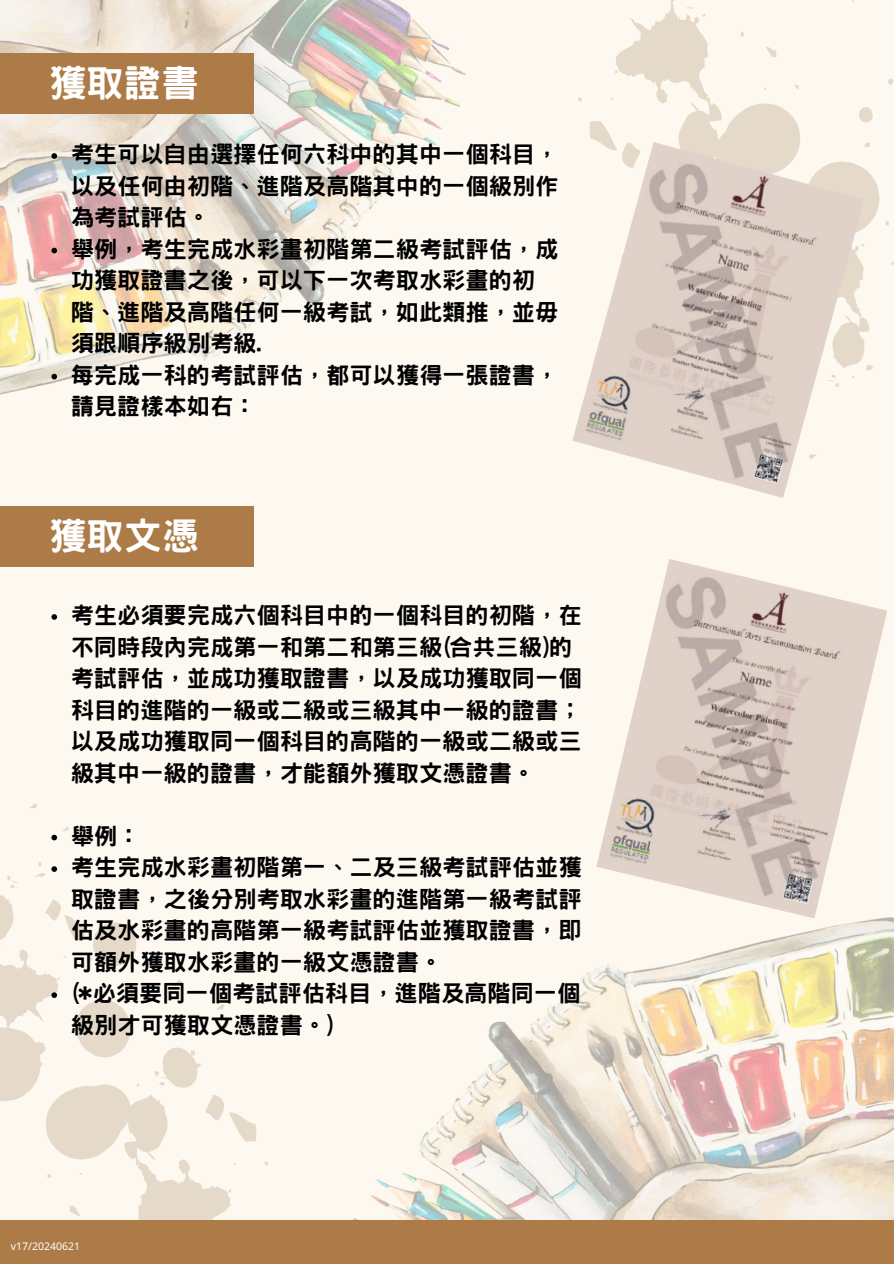
<style>
.page{position:relative;width:894px;height:1264px;background:#fff}
.page>*{position:absolute;margin:0;border:0;box-sizing:border-box;transform-origin:0 0}
.t1{font:800 37.5px "Han Wang Hei";color:#fff}
.t2{font:800 23.25px/31.5px "Han Wang Hei";color:#000}
.t3{font:10.5px "Noto Sans";color:#fff}
</style>
<div class="page">
<div style="left:0;top:0;width:893px;height:1263px;background:#fdf8f0"></div>
<img style="left:0;top:0;width:465px;height:395px">
<img style="left:353px;top:917px;width:540px;height:302px">
<svg style="left:578px;top:97px;width:3px;height:5px"></svg>
<svg style="left:589px;top:0;width:304px;height:370px"></svg>
<svg style="left:264px;top:1161px;width:4px;height:4px"></svg>
<svg style="left:30px;top:804px;width:7px;height:5px"></svg>
<svg style="left:7px;top:875px;width:11px;height:13px"></svg>
<div style="left:0;top:1219px;width:893px;height:44px;background:#ad7b47"></div>
<div style="left:0;top:53px;width:253px;height:61px;background:#ad7b47"></div>
<div style="left:0;top:506px;width:253px;height:61px;background:#ad7b47"></div>
<img style="left:572px;top:142px;width:292px;height:356px">
<img style="left:596px;top:559px;width:291px;height:359px">
<svg style="left:51px;top:614px;width:6px;height:5px"></svg>
<svg style="left:51px;top:827px;width:18px;height:13px"></svg>
<svg style="left:35px;top:862px;width:22px;height:15px"></svg>
<svg style="left:0;top:895px;width:257px;height:325px"></svg>
<svg style="left:51px;top:153px;width:6px;height:6px"></svg>
<svg style="left:51px;top:248px;width:6px;height:5px"></svg>
<svg style="left:51px;top:374px;width:6px;height:5px"></svg>
<h1 class="t1" style="left:49px;top:64px;width:152px">獲取證書</h1>
<p class="t2" style="left:71px;top:138px;width:489px">考生可以自由選擇任何六科中的其中一個科目，以及任何由初階、進階及高階其中的一個級別作為考試評估。<br>舉例，考生完成水彩畫初階第二級考試評估，成功獲取證書之後，可以下一次考取水彩畫的初階、進階及高階任何一級考試，如此類推，並毋須跟順序級別考級.<br>每完成一科的考試評估，都可以獲得一張證書，請見證樣本如右：</p>
<h1 class="t1" style="left:49px;top:517px;width:152px">獲取文憑</h1>
<p class="t2" style="left:71px;top:599px;width:512px">考生必須要完成六個科目中的一個科目的初階，在不同時段內完成第一和第二和第三級(合共三級)的考試評估，並成功獲取證書，以及成功獲取同一個科目的進階的一級或二級或三級其中一級的證書；以及成功獲取同一個科目的高階的一級或二級或三級其中一級的證書，才能額外獲取文憑證書。</p>
<p class="t2" style="left:71px;top:819px;width:512px">舉例：<br>考生完成水彩畫初階第一、二及三級考試評估並獲取證書，之後分別考取水彩畫的進階第一級考試評估及水彩畫的高階第一級考試評估並獲取證書，即可額外獲取水彩畫的一級文憑證書。<br>(*必須要同一個考試評估科目，進階及高階同一個級別才可獲取文憑證書。)</p>
<p class="t3" style="left:11px;top:1238px;width:71px">v17/20240621</p>
</div>
